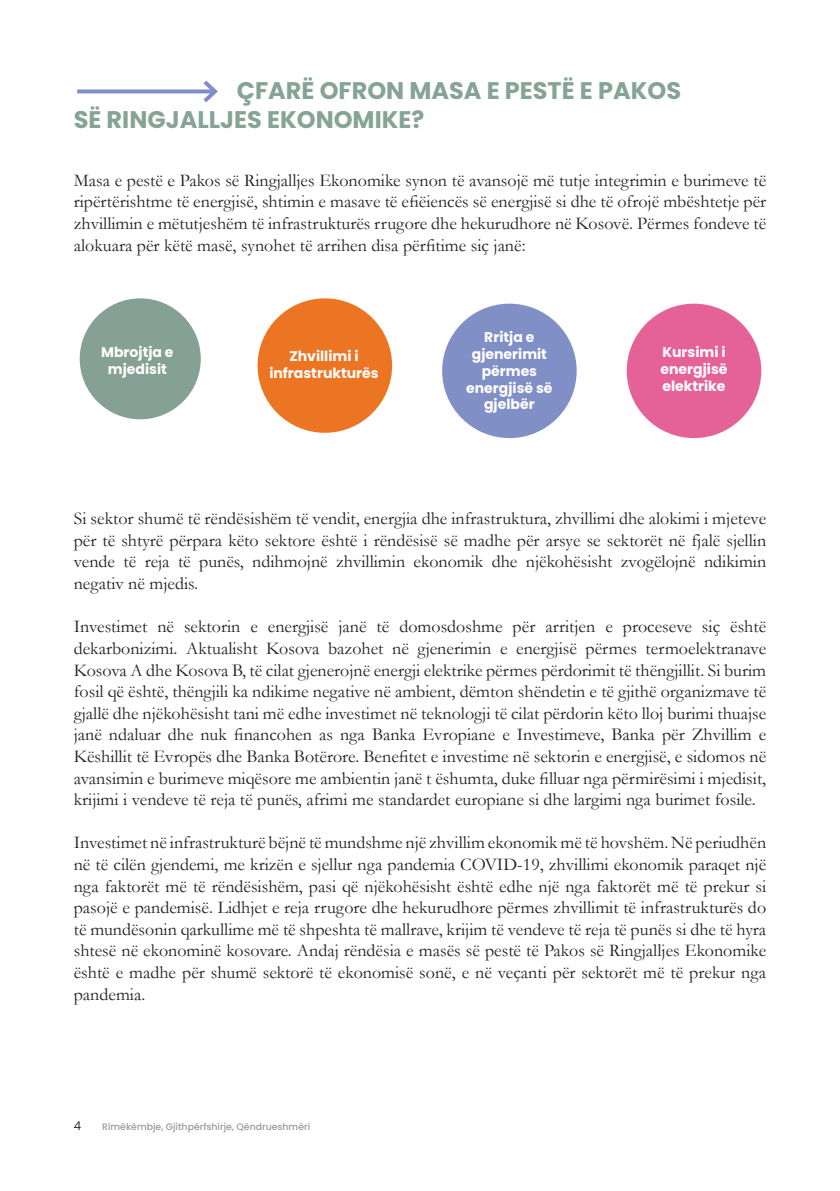
<style>
.page{position:relative;width:840px;height:1191px;background:#fff}
.page>*{position:absolute;margin:0;border:0;box-sizing:border-box;transform-origin:0 0}
.t1{font:700 24px "Poppins";color:#85a396}
.t2{font:18px/21.6px "Garamond";color:#231f20;text-align:justify}
.t3{font:700 14px/16.8px "Poppins";color:#fff;text-align:center}
.t4{font:300 12px "Poppins";color:#000}
.t5{font:500 9.4px "Poppins";color:#999}
</style>
<div class="page">
<svg style="left:77px;top:89px;width:122px;height:4px"></svg>
<svg style="left:199px;top:80px;width:19px;height:23px"></svg>
<div style="left:80px;top:298px;width:121px;height:121px;background:#85a095;border-radius:50%"></div>
<div style="left:257px;top:298px;width:135px;height:135px;background:#ec7523;border-radius:50%"></div>
<div style="left:626px;top:304px;width:134px;height:134px;background:#e56299;border-radius:50%"></div>
<div style="left:442px;top:304px;width:134px;height:134px;background:#818fc7;border-radius:50%"></div>
<p class="t1" style="left:237px;top:77px;width:445px">ÇFARË OFRON MASA E PESTË E PAKOS</p>
<p class="t1" style="left:74px;top:105px;width:352px">SË RINGJALLJES EKONOMIKE?</p>
<p class="t2" style="left:74px;top:169px;width:693px">Masa e pestë e Pakos së Ringjalljes Ekonomike synon të avansojë më tutje integrimin e burimeve të ripërtërishtme të energjisë, shtimin e masave të efiëiencës së energjisë si dhe të ofrojë mbështetje për zhvillimin e mëtutjeshëm të infrastrukturës rrugore dhe hekurudhore në Kosovë. Përmes fondeve të alokuara për këtë masë, synohet të arrihen disa përfitime siç janë:</p>
<p class="t3" style="left:101px;top:344px;width:74px">Mbrojtja e</p>
<p class="t3" style="left:108px;top:361px;width:60px">mjedisit</p>
<p class="t3" style="left:484px;top:329px;width:52px">Rritja e</p>
<p class="t3" style="left:471px;top:346px;width:77px">gjenerimit përmes</p>
<p class="t3" style="left:466px;top:379px;width:88px">energjisë së gjelbër</p>
<p class="t3" style="left:269px;top:348px;width:111px">Zhvillimi i infrastrukturës</p>
<p class="t3" style="left:662px;top:344px;width:65px">Kursimi i</p>
<p class="t3" style="left:660px;top:361px;width:68px">energjisë</p>
<p class="t3" style="left:662px;top:377px;width:65px">elektrike</p>
<p class="t2" style="left:74px;top:507px;width:693px">Si sektor shumë të rëndësishëm të vendit, energjia dhe infrastruktura, zhvillimi dhe alokimi i mjeteve për të shtyrë përpara këto sektore është i rëndësisë së madhe për arsye se sektorët në fjalë sjellin vende të reja të punës, ndihmojnë zhvillimin ekonomik dhe njëkohësisht zvogëlojnë ndikimin negativ në mjedis.</p>
<p class="t2" style="left:74px;top:615px;width:693px">Investimet në sektorin e energjisë janë të domosdoshme për arritjen e proceseve siç është dekarbonizimi. Aktualisht Kosova bazohet në gjenerimin e energjisë përmes termoelektranave Kosova A dhe Kosova B, të cilat gjenerojnë energji elektrike përmes përdorimit të thëngjillit. Si burim fosil që është, thëngjili ka ndikime negative në ambient, dëmton shëndetin e të gjithë organizmave të gjallë dhe njëkohësisht tani më edhe investimet në teknologji të cilat përdorin këto lloj burimi thuajse janë ndaluar dhe nuk financohen as nga Banka Evropiane e Investimeve, Banka për Zhvillim e Këshillit të Evropës dhe Banka Botërore. Benefitet e investime në sektorin e energjisë, e sidomos në avansimin e burimeve miqësore me ambientin janë t ëshumta, duke filluar nga përmirësimi i mjedisit, krijimi i vendeve të reja të punës, afrimi me standardet europiane si dhe largimi nga burimet fosile.</p>
<p class="t2" style="left:74px;top:831px;width:693px">Investimet në infrastrukturë bëjnë të mundshme një zhvillim ekonomik më të hovshëm. Në periudhën në të cilën gjendemi, me krizën e sjellur nga pandemia COVID-19, zhvillimi ekonomik paraqet një nga faktorët më të rëndësishëm, pasi që njëkohësisht është edhe një nga faktorët më të prekur si pasojë e pandemisë. Lidhjet e reja rrugore dhe hekurudhore përmes zhvillimit të infrastrukturës do të mundësonin qarkullime më të shpeshta të mallrave, krijim të vendeve të reja të punës si dhe të hyra shtesë në ekonominë kosovare. Andaj rëndësia e masës së pestë të Pakos së Ringjalljes Ekonomike është e madhe për shumë sektorë të ekonomisë sonë, e në veçanti për sektorët më të prekur nga pandemia.</p>
<p class="t4" style="left:74px;top:1118px;width:9px">4</p>
<p class="t5" style="left:102px;top:1121px;width:209px">Rimëkëmbje, Gjithpërfshirje, Qëndrueshmëri</p>
</div>
